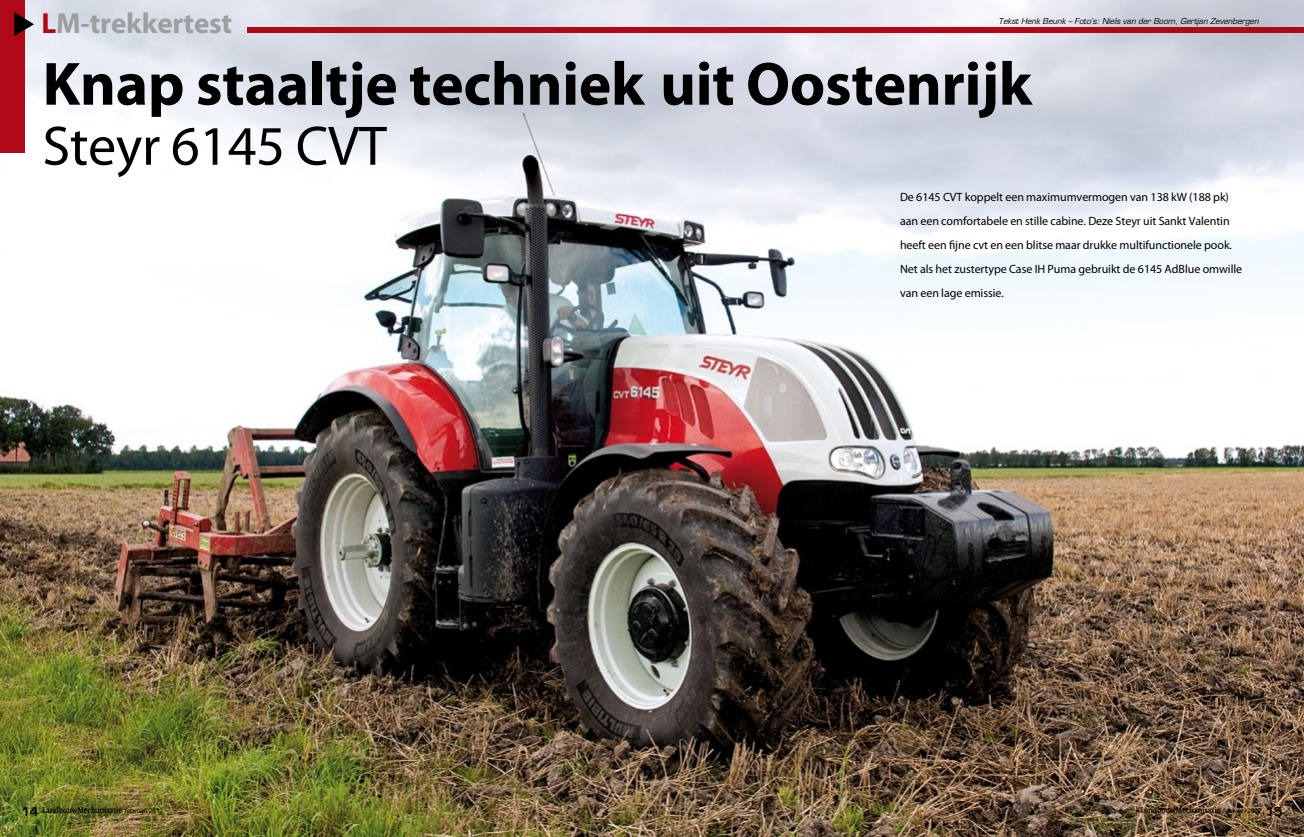
<style>
.page{position:relative;width:1304px;height:837px;background:#fff}
.page>*{position:absolute;margin:0;border:0;box-sizing:border-box;transform-origin:0 0}
.t1{font:700 61.5px "Myriad Pro";letter-spacing:-.005em;color:#000}
.t2{font:56px "Myriad Pro";letter-spacing:-.005em;color:#000}
.t3{font:700 29px "Myriad Pro";letter-spacing:-.005em;color:#9c9e9f}
.t4{font:12px/24px "Myriad Pro";letter-spacing:-.005em;color:#000}
.t5{font:700 8.4px "Swift";letter-spacing:-.005em;color:#000;scale:.83 1}
.t6{font:italic 8px "Eurostile LT Std";letter-spacing:-.005em;color:#000}
.s1{color:#af0917}
.s2{font-family:"Eurostile LT Std";font-weight:600;font-size:12px}
.s3{font-family:"Myriad Pro";font-weight:400;font-size:7px}
</style>
<div class="page">
<img style="left:0;top:0;width:1304px;height:836px">
<div style="left:0;top:0;width:24px;height:153px;background:#af0917"></div>
<svg style="left:14px;top:12px;width:20px;height:24px"></svg>
<div style="left:247px;top:27px;width:405px;height:6px;background:#af0917"></div>
<div style="left:652px;top:27px;width:652px;height:6px;background:#af0917"></div>
<h3 class="t3" style="left:42px;top:7px;width:192px"><span class="s1">L</span>M-trekkertest</h3>
<p class="t6" style="left:998px;top:17px;width:262px">Tekst Henk Beunk – Foto’s: Niels van der Boom, Gertjan Zevenbergen</p>
<h1 class="t1" style="left:43px;top:49px;width:991px">Knap staaltje techniek uit Oostenrijk</h1>
<h2 class="t2" style="left:43px;top:115px;width:346px">Steyr 6145 CVT</h2>
<p class="t4" style="left:900px;top:185px;width:344px">De 6145 CVT koppelt een maximumvermogen van 138 kW (188 pk) aan een comfortabele en stille cabine. Deze Steyr uit Sankt Valentin heeft een fijne cvt en een blitse maar drukke multifunctionele pook.<br>Net als het zustertype Case IH Puma gebruikt de 6145 AdBlue omwille van een lage emissie.</p>
<p class="t5" style="left:21px;top:805px;width:172px"><span class="s2">14</span> LandbouwMechanisatie <span class="s3">februari 2012</span></p>
<p class="t5" style="left:1141px;top:805px;width:172px">LandbouwMechanisatie <span class="s3">februari 2012</span> <span class="s2">15</span></p>
</div>
